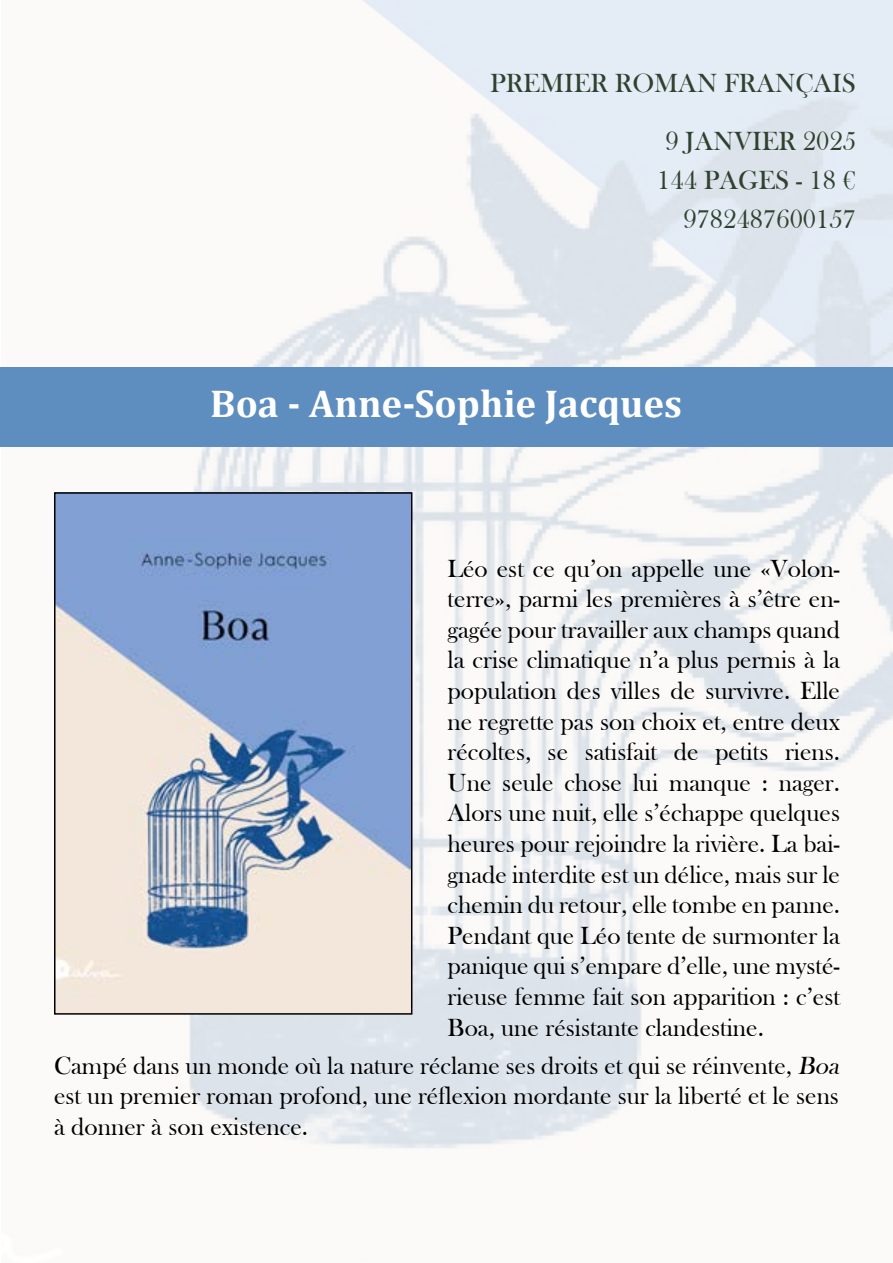
<style>
.page{position:relative;width:893px;height:1263px;background:#fff}
.page>*{position:absolute;margin:0;border:0;box-sizing:border-box;transform-origin:0 0}
.t1{font:700 39px "Cambria";color:#fff}
.t2{font:27px/58.5px "Bask Old Face";color:#2f422f;text-align:right}
.t3{font:25.5px/30.6px "Bask Old Face";color:#000;text-align:justify}
.s1{font-style:italic}
</style>
<div class="page">
<img style="left:1px;top:0;width:892px;height:1149px">
<img style="left:57px;top:495px;width:352px;height:517px">
<div style="left:54px;top:492px;width:358px;height:523px;border:2px solid #000"></div>
<div style="left:0;top:367px;width:893px;height:79px;background:#5e8ebf"></div>
<p class="t2" style="left:490px;top:54px;width:367px">PREMIER ROMAN FRANÇAIS<br>9 JANVIER 2025</p>
<p class="t2" style="left:657px;top:161px;width:200px;line-height:39px">144 PAGES - 18 €<br>9782487600157</p>
<h1 class="t1" style="left:210px;top:376px;width:473px">Boa - Anne-Sophie Jacques</h1>
<p class="t3" style="left:448px;top:553px;width:394px">Léo est ce qu’on appelle une «Volon&shy;terre», parmi les premières à s’être en&shy;gagée pour travailler aux champs quand la crise climatique n’a plus permis à la population des villes de survivre. Elle ne regrette pas son choix et, entre deux récoltes, se satisfait de petits riens.<br>Une seule chose lui manque : nager.<br>Alors une nuit, elle s’échappe quelques heures pour rejoindre la rivière. La bai&shy;gnade interdite est un délice, mais sur le chemin du retour, elle tombe en panne.<br>Pendant que Léo tente de surmonter la panique qui s’empare d’elle, une mysté&shy;rieuse femme fait son apparition : c’est Boa, une résistante clandestine.</p>
<p class="t3" style="left:54px;top:1050px;width:792px;text-align:left">Campé dans un monde où la nature réclame ses droits et qui se réinvente, <span class="s1">Boa </span>est un premier roman profond, une réflexion mordante sur la liberté et le sens à donner à son existence.</p>
</div>
